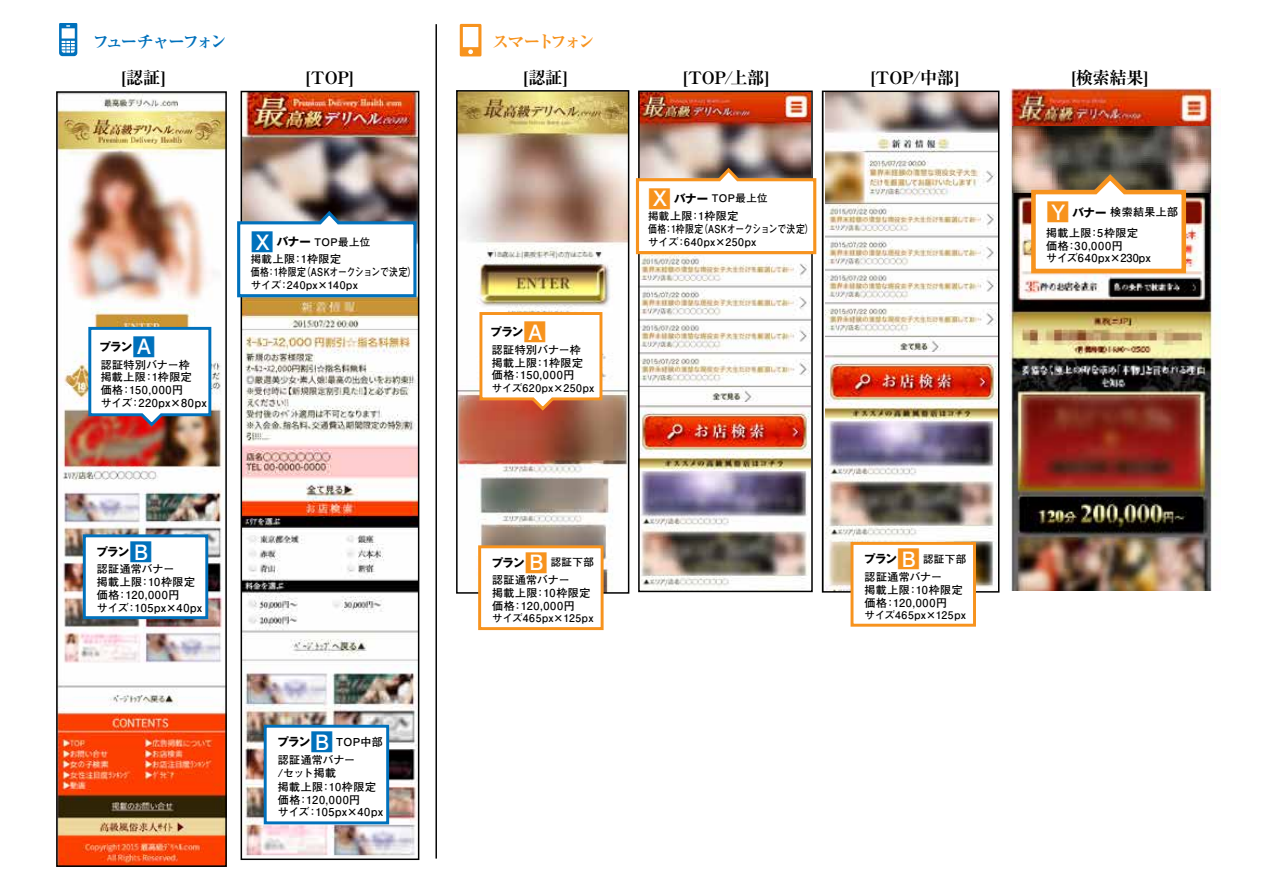
<style>
.page{position:relative;width:1263px;height:893px;background:#fff}
.page>*{position:absolute;margin:0;border:0;box-sizing:border-box;transform-origin:0 0}
.t1{font:700 expanded 17.1px "Ryumin Pro";letter-spacing:-.01em;color:#000}
.t2{font:700 expanded 17.1px "Ryumin Pro";letter-spacing:-.16em;color:#0071bc}
.t3{font:700 expanded 17.1px "Ryumin Pro";letter-spacing:-.19em;color:#f7931e}
.t4{font:700 11.4px "Gothic MB101 Pro";letter-spacing:-.065em;color:#000}
.t5{font:700 10.95px/12.8px "Futo Go B101 Pro";letter-spacing:.04em;color:#000}
.t6{font:700 10.95px/12.8px "Futo Go B101 Pro";color:#000}
.t7{font:700 10.5px "Futo Go B101 Pro";letter-spacing:.04em;color:#000}
.t8{font:700 10.5px "Futo Go B101 Pro";letter-spacing:.02em;color:#000}
.s1{font-size:24.3px;color:#0071bc}
.s2{font-size:21px;color:#fff}
.s3{font-family:"Gothic MB101 Pro";font-size:11.4px}
.s4{font-family:"Futo Go B101 Pro";font-size:24.3px;color:#0071bc}
.s5{font-family:"Futo Go B101 Pro";font-size:21px;color:#fff}
.s6{font-size:10.5px}
.s7{font-family:"Futo Go B101 Pro";font-size:24.3px;color:#f7931e}
.s8{font-size:24.3px;color:#f7931e}
</style>
<div class="page">
<img style="left:641px;top:94px;width:169px;height:495px">
<div style="left:638px;top:91px;width:175px;height:501px;border:2px solid #000"></div>
<img style="left:59px;top:94px;width:165px;height:770px">
<div style="left:56px;top:91px;width:171px;height:776px;border:2px solid #000"></div>
<img style="left:244px;top:94px;width:172px;height:763px">
<div style="left:241px;top:91px;width:178px;height:769px;border:2px solid #000"></div>
<svg style="left:237px;top:209px;width:181px;height:90px"></svg>
<div style="left:83px;top:534px;width:125px;height:85px;background:#fff;border:3px solid #0071bc"></div>
<div style="left:264px;top:725px;width:125px;height:99px;background:#fff;border:3px solid #0071bc"></div>
<hr style="left:435px;top:24px;width:2px;height:835px;background:#000">
<svg style="left:59px;top:23px;width:18px;height:33px"></svg>
<img style="left:459px;top:93px;width:167px;height:498px">
<div style="left:456px;top:90px;width:173px;height:504px;border:2px solid #000"></div>
<img style="left:1010px;top:89px;width:210px;height:502px">
<img style="left:1013px;top:126px;width:198px;height:66px">
<svg style="left:478px;top:311px;width:126px;height:102px"></svg>
<div style="left:478px;top:545px;width:126px;height:85px;background:#fff;border:3px solid #f7931e"></div>
<svg style="left:635px;top:165px;width:182px;height:91px"></svg>
<svg style="left:1029px;top:171px;width:159px;height:105px"></svg>
<svg style="left:460px;top:24px;width:21px;height:32px"></svg>
<img style="left:825px;top:94px;width:171px;height:496px">
<div style="left:822px;top:91px;width:177px;height:502px;border:2px solid #000"></div>
<div style="left:850px;top:542px;width:126px;height:85px;background:#fff;border:3px solid #f7931e"></div>
<svg style="left:87px;top:325px;width:126px;height:104px"></svg>
<h1 class="t2" style="left:92px;top:28px;width:136px">フューチャーフォン</h1>
<h1 class="t1" style="left:122px;top:64px;width:45px">[認証]</h1>
<h1 class="t1" style="left:306px;top:64px;width:49px">[TOP]</h1>
<p class="t7" style="left:250px;top:233px;width:122px"><span class="s1">■</span><span class="s2">X</span> <span class="s3">バナー</span> TOP最上位</p>
<p class="t4" style="left:99px;top:337px;width:58px">プラン<span class="s4">■</span><span class="s5">A</span></p>
<p class="t5" style="left:101px;top:357px;width:108px">認証特別バナー枠<br>掲載上限：1枠限定<br>価格：150,000円<br>サイズ：220px×80px</p>
<p class="t5" style="left:251px;top:251px;width:167px"><span class="s6">掲載</span>上限：1枠限定<br>価格：1枠限定（ASKオークションで決定）</p>
<p class="t7" style="left:251px;top:276px;width:109px">サイズ：240px×140px</p>
<p class="t4" style="left:96px;top:542px;width:58px">プラン<span class="s4">■</span><span class="s5">B</span></p>
<p class="t5" style="left:97px;top:561px;width:107px">認証通常バナー<br>掲載上限：10枠限定価格：120,000円<br>サイズ：105px×40px</p>
<p class="t5" style="left:277px;top:734px;width:107px"><span class="s3">プラン</span><span class="s1">■</span><span class="s2">B</span> TOP中部</p>
<p class="t6" style="left:278px;top:752px;width:79px">認証通常バナー/セット掲載</p>
<p class="t5" style="left:278px;top:779px;width:107px">掲載上限：10枠限定価格：120,000円<br>サイズ：105px×40px</p>
<h1 class="t3" style="left:492px;top:28px;width:104px">スマートフォン</h1>
<h1 class="t1" style="left:524px;top:64px;width:45px">[認証]</h1>
<h1 class="t1" style="left:683px;top:64px;width:87px">[TOP/上部]</h1>
<h1 class="t1" style="left:871px;top:64px;width:89px">[TOP/中部]</h1>
<h1 class="t1" style="left:1072px;top:64px;width:78px">[検索結果]</h1>
<p class="t4" style="left:491px;top:322px;width:58px">プラン<span class="s7">■</span><span class="s5">A</span></p>
<p class="t5" style="left:492px;top:342px;width:93px">認証特別バナー枠掲載上限：1枠限定価格：150,000円</p>
<p class="t7" style="left:492px;top:379px;width:104px">サイズ620px×250px</p>
<p class="t7" style="left:648px;top:190px;width:122px"><span class="s8">■</span><span class="s2">X</span> <span class="s3">バナー</span> TOP最上位</p>
<p class="t5" style="left:648px;top:208px;width:167px"><span class="s6">掲載</span>上限：1枠限定<br>価格：1枠限定（ASKオークションで決定）</p>
<p class="t7" style="left:648px;top:233px;width:110px">サイズ：640px×250px</p>
<p class="t7" style="left:492px;top:554px;width:104px"><span class="s3">プラン</span><span class="s8">■</span><span class="s2">B</span> 認証下部</p>
<p class="t5" style="left:492px;top:572px;width:100px">認証通常バナー<br>掲載上限：10枠限定価格：120,000円</p>
<p class="t8" style="left:492px;top:610px;width:103px">サイズ465px×125px</p>
<p class="t7" style="left:864px;top:551px;width:104px"><span class="s3">プラン</span><span class="s8">■</span><span class="s2">B</span> 認証下部</p>
<p class="t5" style="left:865px;top:569px;width:100px">認証通常バナー<br>掲載上限：10枠限定価格：120,000円</p>
<p class="t8" style="left:865px;top:607px;width:103px">サイズ465px×125px</p>
<p class="t5" style="left:1046px;top:204px;width:134px"><span class="s8">■</span><span class="s2">Y</span> <span class="s3">バナー</span>検索結果上部</p>
<p class="t5" style="left:1046px;top:225px;width:106px">掲載上限：5枠限定価格：30,000円<br>サイズ640px×230px</p>
</div>
